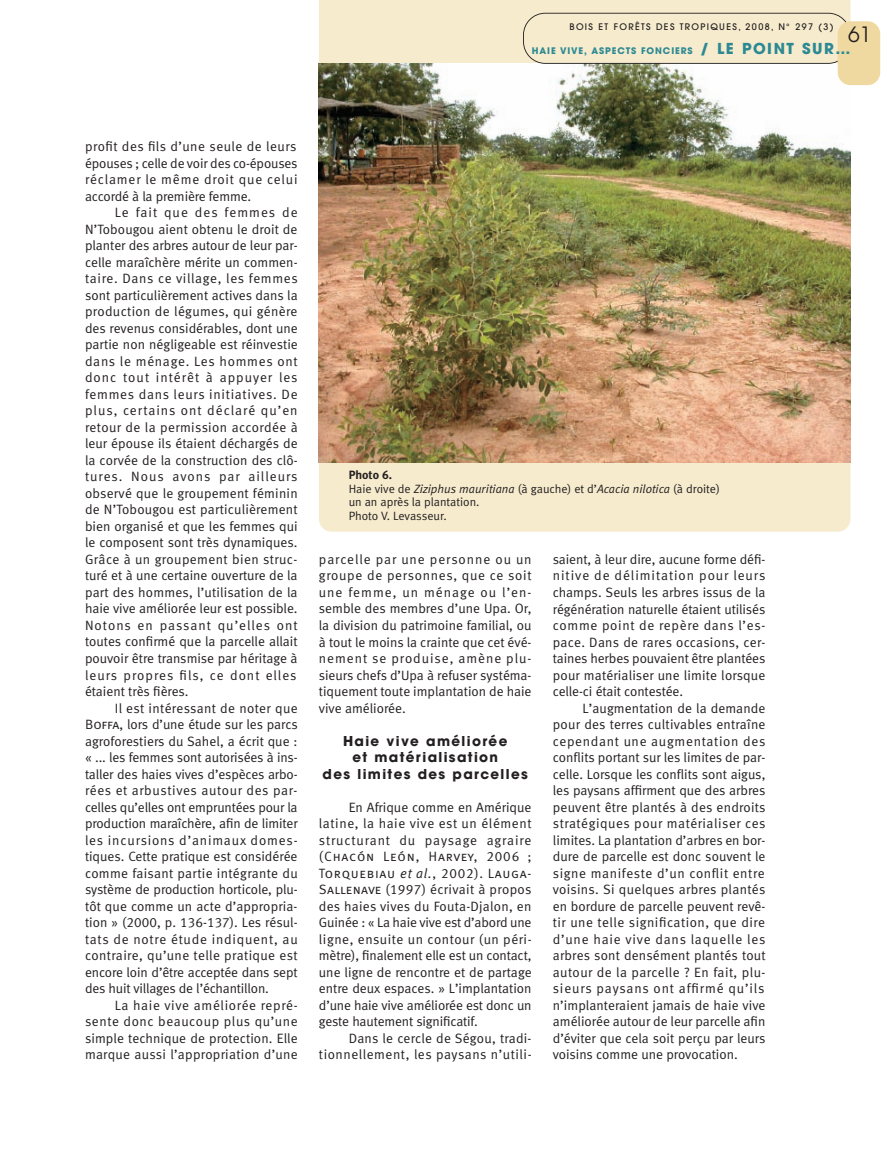
<style>
.page{position:relative;width:893px;height:1149px;background:#fff}
.page>*{position:absolute;margin:0;border:0;box-sizing:border-box;transform-origin:0 0}
.t1{font:21px "Avant Garde";color:#231f20}
.t2{font:13.5px/16.5px "Meta Normal LF";color:#231f20;text-align:justify}
.t3{font:13.5px/16.5px "Meta Normal LF";letter-spacing:.03em;color:#231f20;text-align:right}
.t4{font:700 13.5px/16.5px "Avant Garde";letter-spacing:.1em;color:#231f20;text-align:center}
.t5{font:13.5px/16.5px "Meta Normal LF Caps";letter-spacing:.055em;color:#231f20}
.t6{font:12px/13.5px "Meta Normal LF";color:#231f20}
.t7{font:12px "Meta Bold LF";color:#231f20}
.t8{font:500 9px "Avant Garde";letter-spacing:.15em;color:#231f20}
.t9{font:700 9px "Avant Garde";letter-spacing:.1em;color:#2c8993}
.s1{font-size:15px}
.s2{font-family:"Meta Normal LF Caps"}
.s3{font-style:italic}
.s4{font-family:"Meta Normal LF"}
.s5{font-family:"Meta Normal LF";font-style:italic}
</style>
<div class="page">
<div style="left:319px;top:0;width:531px;height:531px;background:#f6ebcd"></div>
<img style="left:319px;top:64px;width:531px;height:398px">
<div style="left:523px;top:13px;width:327px;height:51px;background:#f6ebcd"></div>
<div style="left:838px;top:21px;width:42px;height:64px;background:#f0d9a0;border-radius:13px"></div>
<p class="t8" style="left:569px;top:23px;width:266px">BOIS ET FORÊTS DES TROPIQUES, 2008, N° 297 (3)</p>
<h1 class="t1" style="left:848px;top:26px;width:25px">61</h1>
<p class="t9" style="left:532px;top:47px;width:320px">HAIE VIVE, ASPECTS FONCIERS <span class="s1">/ LE POINT SUR…</span></p>
<p class="t2" style="left:85px;top:139px;width:214px">profit des fils d’une seule de leurs épouses ; celle de voir des co-épouses réclamer le même droit que celui accordé à la première femme.</p>
<p class="t2" style="left:85px;top:205px;width:214px;text-indent:30px">Le fait que des femmes de N’Tobougou aient obtenu le droit de planter des arbres autour de leur par&shy;celle maraîchère mérite un commen&shy;taire. Dans ce village, les femmes sont particulièrement actives dans la production de légumes, qui génère des revenus considérables, dont une partie non négligeable est réinvestie dans le ménage. Les hommes ont donc tout intérêt à appuyer les femmes dans leurs initiatives. De plus, certains ont déclaré qu’en retour de la permission accordée à leur épouse ils étaient déchargés de la corvée de la construction des clô&shy;tures. Nous avons par ailleurs observé que le groupement féminin de N’Tobougou est particulièrement bien organisé et que les femmes qui le composent sont très dynamiques.<br>Grâce à un groupement bien struc&shy;turé et à une certaine ouverture de la part des hommes, l’utilisation de la haie vive améliorée leur est possible.<br>Notons en passant qu’elles ont toutes confirmé que la parcelle allait pouvoir être transmise par héritage à leurs propres fils, ce dont elles étaient très fières.</p>
<p class="t2" style="left:85px;top:700px;width:214px;text-indent:30px">Il est intéressant de noter que <span class="s2">Boffa</span>, lors d’une étude sur les parcs agroforestiers du Sahel, a écrit que : « ... les femmes sont autorisées à ins&shy;taller des haies vives d’espèces arbo&shy;rées et arbustives autour des par&shy;celles qu’elles ont empruntées pour la production maraîchère, afin de limiter les incursions d’animaux domes&shy;tiques. Cette pratique est considérée comme faisant partie intégrante du système de production horticole, plu&shy;tôt que comme un acte d’appropria&shy;tion » (2000, p. 136-137). Les résul&shy;tats de notre étude indiquent, au contraire, qu’une telle pratique est encore loin d’être acceptée dans sept des huit villages de l’échantillon.</p>
<p class="t2" style="left:85px;top:997px;width:214px;text-indent:30px">La haie vive améliorée repré&shy;sente donc beaucoup plus qu’une simple technique de protection. Elle marque aussi l’appropriation d’une</p>
<p class="t7" style="left:349px;top:470px;width:45px">Photo 6.</p>
<p class="t6" style="left:349px;top:482px;width:373px">Haie vive de <span class="s3">Ziziphus mauritiana</span> (à gauche) et d’<span class="s3">Acacia nilotica</span> (à droite) un an après la plantation.<br>Photo V. Levasseur.</p>
<p class="t2" style="left:319px;top:552px;width:214px">parcelle par une personne ou un groupe de personnes, que ce soit une femme, un ménage ou l’en&shy;semble des membres d’une Upa. Or, la division du patrimoine familial, ou à tout le moins la crainte que cet évé&shy;nement se produise, amène plu&shy;sieurs chefs d’Upa à refuser systéma&shy;tiquement toute implantation de haie vive améliorée.</p>
<p class="t4" style="left:323px;top:733px;width:207px">Haie vive améliorée<br>et matérialisation<br>des limites des parcelles</p>
<p class="t2" style="left:319px;top:799px;width:214px;text-indent:30px">En Afrique comme en Amérique latine, la haie vive est un élément structurant du paysage agraire</p>
<p class="t5" style="left:319px;top:849px;width:214px"><span class="s4">(</span>Chacón León, Harvey, 2006 <span class="s4">;<br></span>Torquebiau <span class="s5">et al.</span>, 2002<span class="s4">).</span> Lauga-</p>
<p class="t2" style="left:319px;top:882px;width:214px"><span class="s2">Sallenave</span> (1997) écrivait à propos des haies vives du Fouta-Djalon, en Guinée : « La haie vive est d’abord une ligne, ensuite un contour (un péri&shy;mètre), finalement elle est un contact, une ligne de rencontre et de partage entre deux espaces. » L’implantation d’une haie vive améliorée est donc un geste hautement significatif.</p>
<p class="t3" style="left:319px;top:1030px;width:214px">Dans le cercle de Ségou, tradi&shy;tionnellement, les paysans n’utili-</p>
<p class="t2" style="left:553px;top:552px;width:214px">saient, à leur dire, aucune forme défi&shy;nitive de délimitation pour leurs champs. Seuls les arbres issus de la régénération naturelle étaient utilisés comme point de repère dans l’es&shy;pace. Dans de rares occasions, cer&shy;taines herbes pouvaient être plantées pour matérialiser une limite lorsque celle-ci était contestée.</p>
<p class="t2" style="left:553px;top:700px;width:214px;text-indent:30px">L’augmentation de la demande pour des terres cultivables entraîne cependant une augmentation des conflits portant sur les limites de par&shy;celle. Lorsque les conflits sont aigus, les paysans affirment que des arbres peuvent être plantés à des endroits stratégiques pour matérialiser ces limites. La plantation d’arbres en bor&shy;dure de parcelle est donc souvent le signe manifeste d’un conflit entre voisins. Si quelques arbres plantés en bordure de parcelle peuvent revê&shy;tir une telle signification, que dire d’une haie vive dans laquelle les arbres sont densément plantés tout autour de la parcelle ? En fait, plu&shy;sieurs paysans ont affirmé qu’ils n’implanteraient jamais de haie vive améliorée autour de leur parcelle afin d’éviter que cela soit perçu par leurs voisins comme une provocation.</p>
</div>
